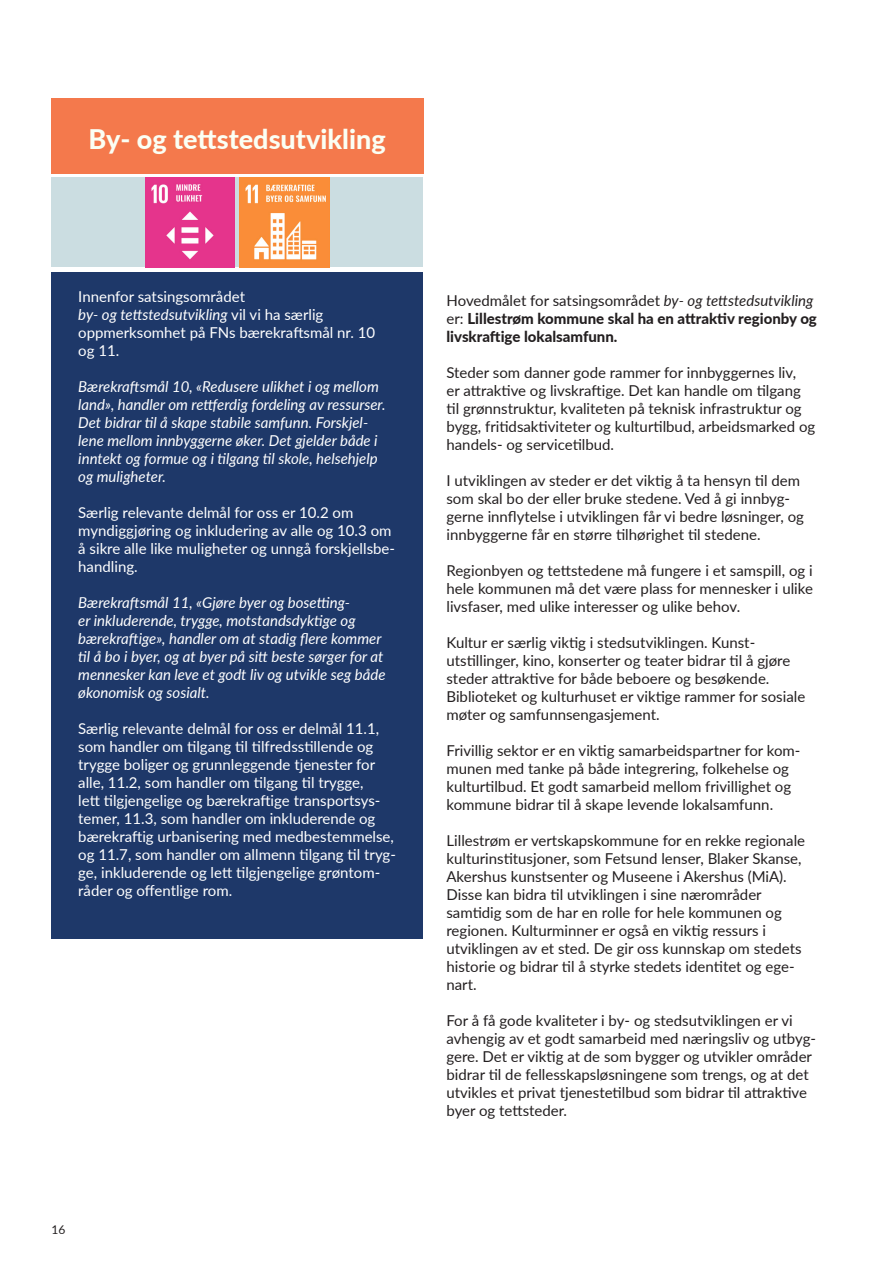
<style>
.page{position:relative;width:893px;height:1263px;background:#fff}
.page>*{position:absolute;margin:0;border:0;box-sizing:border-box;transform-origin:0 0}
.t1{font:800 27px "Lato";color:#fbfff4}
.t2{font:15px/18px "Lato";color:#231f20}
.t3{font:15px/18px "Lato";color:#fff}
.t4{font:italic 15px/18px "Lato";color:#fff}
.t5{font:800 15px/18px "Lato";color:#231f20}
.t6{font:12px "Lato";color:#231f20}
.s1{font-style:normal}
.s2{font-weight:400}
.s3{font-weight:400;font-style:italic}
</style>
<div class="page">
<div style="left:51px;top:178px;width:371px;height:89px;background:#cbdde1"></div>
<div style="left:51px;top:98px;width:372px;height:75px;background:#f4794c"></div>
<div style="left:51px;top:272px;width:371px;height:667px;background:#1e3869"></div>
<img style="left:145px;top:178px;width:90px;height:89px">
<img style="left:239px;top:178px;width:90px;height:89px">
<p class="t1" style="left:88px;top:119px;width:299px">By- og tettstedsutvikling</p>
<p class="t3" style="left:78px;top:286px;width:168px">Innenfor satsingsområdet</p>
<p class="t4" style="left:78px;top:304px;width:247px">by- og tettstedsutvikling <span class="s1">vil vi ha særlig</span></p>
<p class="t3" style="left:78px;top:322px;width:298px">oppmerksomhet på FNs bærekraftsmål nr. 10 og 11.</p>
<p class="t4" style="left:78px;top:376px;width:309px">Bærekraftsmål 10, «Redusere ulikhet i og mellom land», handler om rettferdig fordeling av ressurser.<br>Det bidrar til å skape stabile samfunn. Forskjel&shy;lene mellom innbyggerne øker. Det gjelder både i inntekt og formue og i tilgang til skole, helsehjelp og muligheter.</p>
<p class="t3" style="left:78px;top:502px;width:318px">Særlig relevante delmål for oss er 10.2 om myndiggjøring og inkludering av alle og 10.3 om å sikre alle like muligheter og unngå forskjellsbe&shy;handling.</p>
<p class="t4" style="left:78px;top:592px;width:309px">Bærekraftsmål 11, «Gjøre byer og bosetting-<br>er inkluderende, trygge, motstandsdyktige og bærekraftige», handler om at stadig flere kommer til å bo i byer, og at byer på sitt beste sørger for at mennesker kan leve et godt liv og utvikle seg både økonomisk og sosialt.</p>
<p class="t3" style="left:78px;top:718px;width:319px">Særlig relevante delmål for oss er delmål 11.1, som handler om tilgang til tilfredsstillende og trygge boliger og grunnleggende tjenester for alle, 11.2, som handler om tilgang til trygge,<br>lett tilgjengelige og bærekraftige transportsys&shy;temer, 11.3, som handler om inkluderende og bærekraftig urbanisering med medbestemmelse, og 11.7, som handler om allmenn tilgang til tryg&shy;ge, inkluderende og lett tilgjengelige grøntom&shy;råder og offentlige rom.</p>
<p class="t6" style="left:51px;top:1221px;width:15px">16</p>
<p class="t5" style="left:446px;top:291px;width:372px"><span class="s2">Hovedmålet for satsingsområdet</span> <span class="s3">by- og tettstedsutvikling </span><span class="s2">er:</span> Lillestrøm kommune skal ha en attraktiv regionby og livskraftige lokalsamfunn.</p>
<p class="t2" style="left:446px;top:363px;width:370px">Steder som danner gode rammer for innbyggernes liv,<br>er attraktive og livskraftige. Det kan handle om tilgang til grønnstruktur, kvaliteten på teknisk infrastruktur og bygg, fritidsaktiviteter og kulturtilbud, arbeidsmarked og handels- og servicetilbud.</p>
<p class="t2" style="left:446px;top:471px;width:359px">I utviklingen av steder er det viktig å ta hensyn til dem som skal bo der eller bruke stedene. Ved å gi innbyg&shy;gerne innflytelse i utviklingen får vi bedre løsninger, og innbyggerne får en større tilhørighet til stedene.</p>
<p class="t2" style="left:446px;top:561px;width:368px;text-align:justify">Regionbyen og tettstedene må fungere i et samspill, og i hele kommunen må det være plass for mennesker i ulike livsfaser, med ulike interesser og ulike behov.</p>
<p class="t2" style="left:446px;top:633px;width:310px">Kultur er særlig viktig i stedsutviklingen. Kunst-</p>
<p class="t2" style="left:446px;top:651px;width:345px">utstillinger, kino, konserter og teater bidrar til å gjøre</p>
<p class="t2" style="left:446px;top:669px;width:360px">steder attraktive for både beboere og besøkende.<br>Biblioteket og kulturhuset er viktige rammer for sosiale møter og samfunnsengasjement.</p>
<p class="t2" style="left:446px;top:741px;width:356px">Frivillig sektor er en viktig samarbeidspartner for kom&shy;munen med tanke på både integrering, folkehelse og kulturtilbud. Et godt samarbeid mellom frivillighet og kommune bidrar til å skape levende lokalsamfunn.</p>
<p class="t2" style="left:446px;top:831px;width:360px">Lillestrøm er vertskapskommune for en rekke regionale kulturinstitusjoner, som Fetsund lenser, Blaker Skanse, Akershus kunstsenter og Museene i Akershus (MiA).<br>Disse kan bidra til utviklingen i sine nærområder</p>
<p class="t2" style="left:446px;top:903px;width:337px">samtidig som de har en rolle for hele kommunen og regionen. Kulturminner er også en viktig ressurs i</p>
<p class="t2" style="left:446px;top:939px;width:357px">utviklingen av et sted. De gir oss kunnskap om stedets historie og bidrar til å styrke stedets identitet og ege&shy;nart.</p>
<p class="t2" style="left:446px;top:1011px;width:371px">For å få gode kvaliteter i by- og stedsutviklingen er vi avhengig av et godt samarbeid med næringsliv og utbyg&shy;gere. Det er viktig at de som bygger og utvikler områder bidrar til de fellesskapsløsningene som trengs, og at det utvikles et privat tjenestetilbud som bidrar til attraktive byer og tettsteder.</p>
</div>
